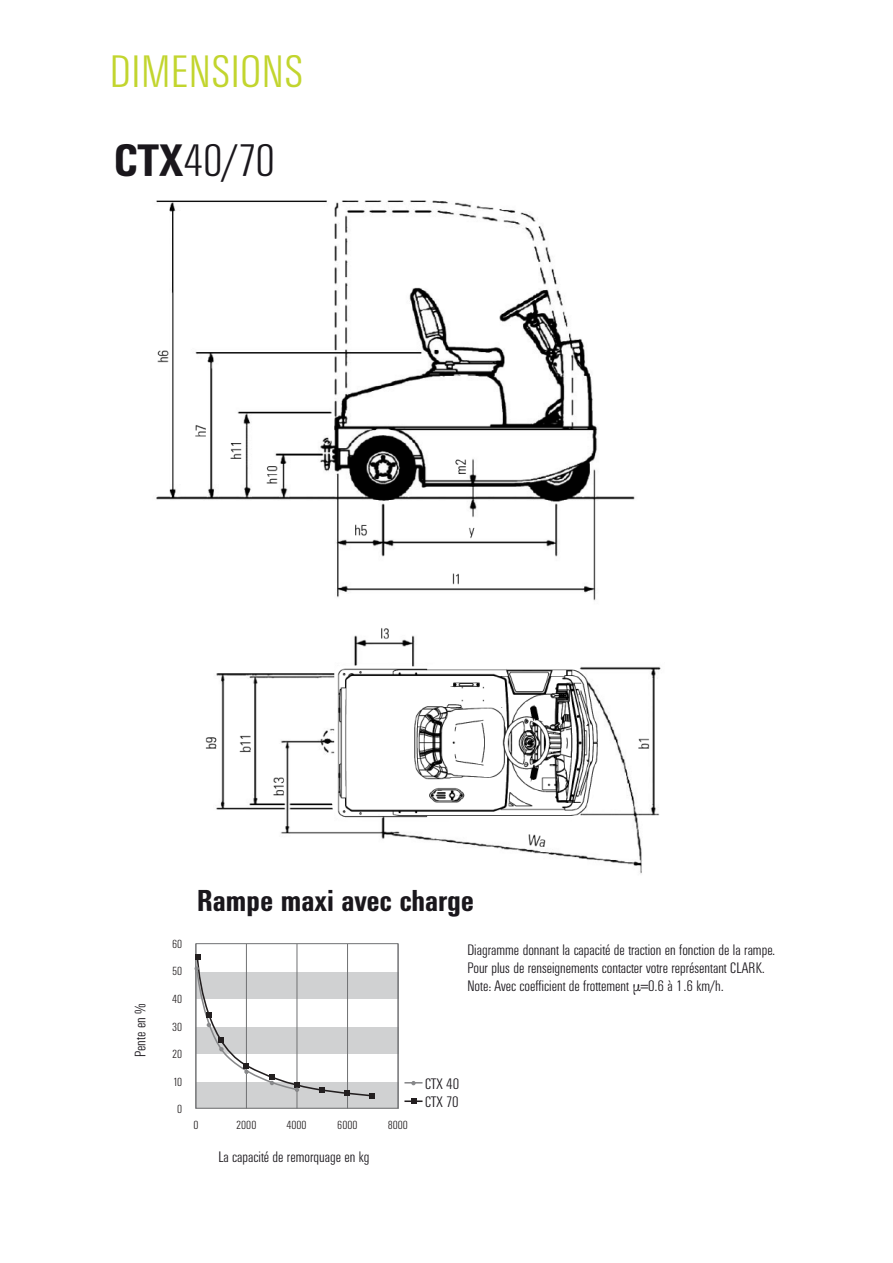
<style>
.page{position:relative;width:893px;height:1263px;background:#fff}
.page>*{position:absolute;margin:0;border:0;box-sizing:border-box;transform-origin:0 0}
.t1{font:300 45px "Univers Condensed BQ";letter-spacing:.02em;color:#c2d52e}
.t2{font:300 45px "Univers Condensed BQ";color:#1a171c}
.t3{font:700 30px "Univers Condensed BQ";color:#1a171c}
.t4{font:300 15px/18px "Univers Condensed BQ";color:#1a171c}
.t5{font:300 13.95px/18.1px "Univers Condensed BQ";color:#231f20}
.t6{font:300 11.55px "Univers Condensed BQ";color:#231f20}
.s1{font-weight:700}
</style>
<div class="page">
<img style="left:156px;top:200px;width:505px;height:674px">
<div style="left:196px;top:1082px;width:202px;height:26px;background:#d0d1d2"></div>
<div style="left:196px;top:1027px;width:202px;height:27px;background:#d0d1d2"></div>
<div style="left:196px;top:972px;width:202px;height:27px;background:#d0d1d2"></div>
<div style="left:195px;top:943px;width:203px;height:166px;border:1px solid #707173"></div>
<hr style="left:195px;top:944px;width:1px;height:164px;background:#707173">
<hr style="left:398px;top:944px;width:1px;height:164px;background:#707173">
<hr style="left:347px;top:944px;width:1px;height:164px;background:#707173">
<hr style="left:297px;top:944px;width:1px;height:164px;background:#707173">
<hr style="left:246px;top:944px;width:1px;height:164px;background:#707173">
<svg style="left:194px;top:954px;width:181px;height:144px"></svg>
<svg style="left:404px;top:1081px;width:18px;height:4px"></svg>
<svg style="left:404px;top:1098px;width:18px;height:6px"></svg>
<h1 class="t1" style="left:110px;top:47px;width:195px">DIMENSIONS</h1>
<h1 class="t2" style="left:114px;top:136px;width:163px"><span class="s1">CTX</span>40/70</h1>
<p class="t5" style="left:137px;top:1062px;width:81px;rotate:-90deg">Steigfähigkeit in %</p>
<p class="t4" style="left:132px;top:1057px;width:55px;rotate:-90deg">Pente en %</p>
<p class="t6" style="left:172px;top:937px;width:12px">60</p>
<p class="t6" style="left:172px;top:965px;width:12px">50</p>
<p class="t6" style="left:172px;top:993px;width:12px">40</p>
<p class="t6" style="left:172px;top:1020px;width:12px">30</p>
<p class="t6" style="left:172px;top:1048px;width:12px">20</p>
<p class="t6" style="left:173px;top:1075px;width:11px">10</p>
<p class="t6" style="left:177px;top:1103px;width:7px">0</p>
<h2 class="t3" style="left:197px;top:883px;width:278px">Rampe maxi avec charge</h2>
<p class="t4" style="left:467px;top:941px;width:309px">Diagramme donnant la capacité de traction en fonction de la rampe.<br>Pour plus de renseignements contacter votre représentant CLARK.<br>Note: Avec coefficient de frottement µ=0.6 à 1.6 km/h.</p>
<p class="t6" style="left:193px;top:1119px;width:7px">0</p>
<p class="t6" style="left:236px;top:1119px;width:22px">2000</p>
<p class="t6" style="left:286px;top:1119px;width:22px">4000</p>
<p class="t6" style="left:337px;top:1119px;width:22px">6000</p>
<p class="t6" style="left:388px;top:1119px;width:22px">8000</p>
<p class="t5" style="left:247px;top:1146px;width:76px">Anhängelast in kg</p>
<p class="t4" style="left:219px;top:1148px;width:152px">La capacité de remorquage en kg</p>
<p class="t5" style="left:426px;top:1074px;width:34px">GTX 40<br>GTX 70</p>
<p class="t4" style="left:425px;top:1075px;width:36px">CTX 40<br>CTX 70</p>
</div>
